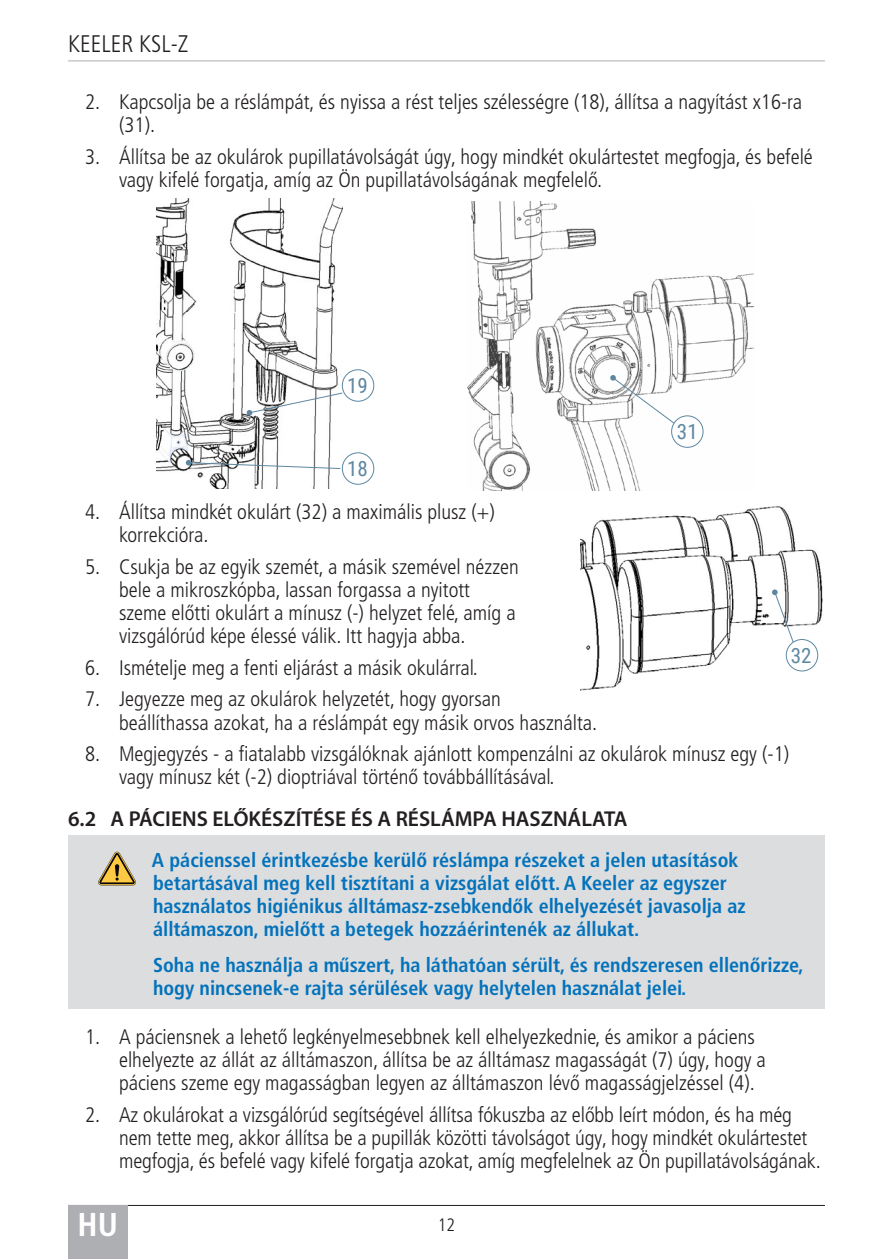
<style>
.page{position:relative;width:893px;height:1259px;background:#fff}
.page>*{position:absolute;margin:0;border:0;box-sizing:border-box;transform-origin:0 0}
.t1{font:700 condensed 33px "Frutiger LT Pro";color:#fff}
.t2{font:300 condensed 24px "Frutiger LT Pro";color:#231f20}
.t3{font:600 21.6px "Myriad Pro";color:#231f20}
.t4{font:300 condensed 21px/23.1px "Frutiger LT Pro";color:#231f20}
.t5{font:21px "Roboto Condensed";color:#5d87a1}
.Caution{font:700 condensed 20.1px/23.1px "Frutiger LT Pro";color:#0372bb}
.Caution_Cont{font:700 condensed 20.1px/23.1px "Frutiger LT Pro";color:#0372bb}
.t6{font:300 condensed 18px "Frutiger LT Pro";color:#231f20}
</style>
<div class="page">
<hr style="left:68px;top:1205px;width:757px;height:1px;background:#231f20">
<div style="left:68px;top:1205px;width:60px;height:54px;background:#aeafb3"></div>
<hr style="left:68px;top:60px;width:757px;height:1px;background:#aeafb3">
<div style="left:68px;top:835px;width:757px;height:114px;background:#dcdddf"></div>
<div style="left:68px;top:931px;width:757px;height:77px;background:#dcdddf"></div>
<img style="left:157px;top:199px;width:185px;height:289px">
<div style="left:342px;top:369px;width:32px;height:32px;border:1px solid #5d87a1;border-radius:50%"></div>
<svg style="left:248px;top:392px;width:95px;height:22px"></svg>
<svg style="left:246px;top:410px;width:7px;height:6px"></svg>
<div style="left:342px;top:452px;width:32px;height:32px;border:1px solid #5d87a1;border-radius:50%"></div>
<svg style="left:186px;top:460px;width:155px;height:9px"></svg>
<img style="left:468px;top:201px;width:286px;height:289px">
<div style="left:671px;top:415px;width:32px;height:33px;border:1px solid #5d87a1;border-radius:50%"></div>
<svg style="left:610px;top:375px;width:65px;height:49px"></svg>
<img style="left:581px;top:506px;width:242px;height:184px">
<div style="left:786px;top:639px;width:32px;height:32px;border:1px solid #5d87a1;border-radius:50%"></div>
<svg style="left:772px;top:589px;width:22px;height:54px"></svg>
<svg style="left:98px;top:851px;width:38px;height:34px"></svg>
<p class="t2" style="left:68px;top:30px;width:122px">KEELER KSL-Z</p>
<p class="t4" style="left:119px;top:91px;width:684px;text-indent:-34px">2. Kapcsolja be a réslámpát, és nyissa a rést teljes szélességre (18), állítsa a nagyítást x16-ra (31).</p>
<p class="t4" style="left:119px;top:145px;width:695px;text-indent:-34px">3. Állítsa be az okulárok pupillatávolságát úgy, hogy mindkét okulártestet megfogja, és befelé vagy kifelé forgatja, amíg az Ön pupillatávolságának megfelelő.</p>
<p class="t5" style="left:347px;top:371px;width:22px">19</p>
<p class="t5" style="left:347px;top:454px;width:22px">18</p>
<p class="t5" style="left:677px;top:417px;width:22px">31</p>
<p class="t4" style="left:119px;top:500px;width:377px;text-indent:-34px">4. Állítsa mindkét okulárt (32) a maximális plusz (+) korrekcióra.</p>
<p class="t4" style="left:119px;top:555px;width:401px;text-indent:-34px">5. Csukja be az egyik szemét, a másik szemével nézzen bele a mikroszkópba, lassan forgassa a nyitott szeme előtti okulárt a mínusz (-) helyzet felé, amíg a vizsgálórúd képe élessé válik. Itt hagyja abba.</p>
<p class="t4" style="left:85px;top:656px;width:394px">6. Ismételje meg a fenti eljárást a másik okulárral.</p>
<p class="t4" style="left:119px;top:688px;width:480px;text-indent:-34px">7. Jegyezze meg az okulárok helyzetét, hogy gyorsan<br>beállíthassa azokat, ha a réslámpát egy másik orvos használta.</p>
<p class="t4" style="left:119px;top:742px;width:672px;text-indent:-34px">8. Megjegyzés - a fiatalabb vizsgálóknak ajánlott kompenzálni az okulárok mínusz egy (-1) vagy mínusz két (-2) dioptriával történő továbbállításával.</p>
<p class="t3" style="left:68px;top:805px;width:561px">6.2 A PÁCIENS ELŐKÉSZÍTÉSE ÉS A RÉSLÁMPA HASZNÁLATA</p>
<p class="Caution" style="left:152px;top:848px;width:595px">A pácienssel érintkezésbe kerülő réslámpa részeket a jelen utasítások betartásával meg kell tisztítani a vizsgálat előtt. A Keeler az egyszer használatos higiénikus álltámasz-zsebkendők elhelyezését javasolja az álltámaszon, mielőtt a betegek hozzáérintenék az állukat.</p>
<p class="Caution_Cont" style="left:153px;top:953px;width:652px">Soha ne használja a műszert, ha láthatóan sérült, és rendszeresen ellenőrizze, hogy nincsenek-e rajta sérülések vagy helytelen használat jelei.</p>
<p class="t4" style="left:119px;top:1025px;width:648px;text-indent:-34px">1. A páciensnek a lehető legkényelmesebbnek kell elhelyezkednie, és amikor a páciens elhelyezte az állát az álltámaszon, állítsa be az álltámasz magasságát (7) úgy, hogy a páciens szeme egy magasságban legyen az álltámaszon lévő magasságjelzéssel (4).</p>
<p class="t4" style="left:119px;top:1103px;width:703px;text-indent:-34px">2. Az okulárokat a vizsgálórúd segítségével állítsa fókuszba az előbb leírt módon, és ha még nem tette meg, akkor állítsa be a pupillák közötti távolságot úgy, hogy mindkét okulártestet megfogja, és befelé vagy kifelé forgatja azokat, amíg megfelelnek az Ön pupillatávolságának.</p>
<p class="t5" style="left:791px;top:641px;width:22px">32</p>
<h1 class="t1" style="left:78px;top:1204px;width:42px">HU</h1>
<p class="t6" style="left:438px;top:1214px;width:19px">12</p>
</div>
